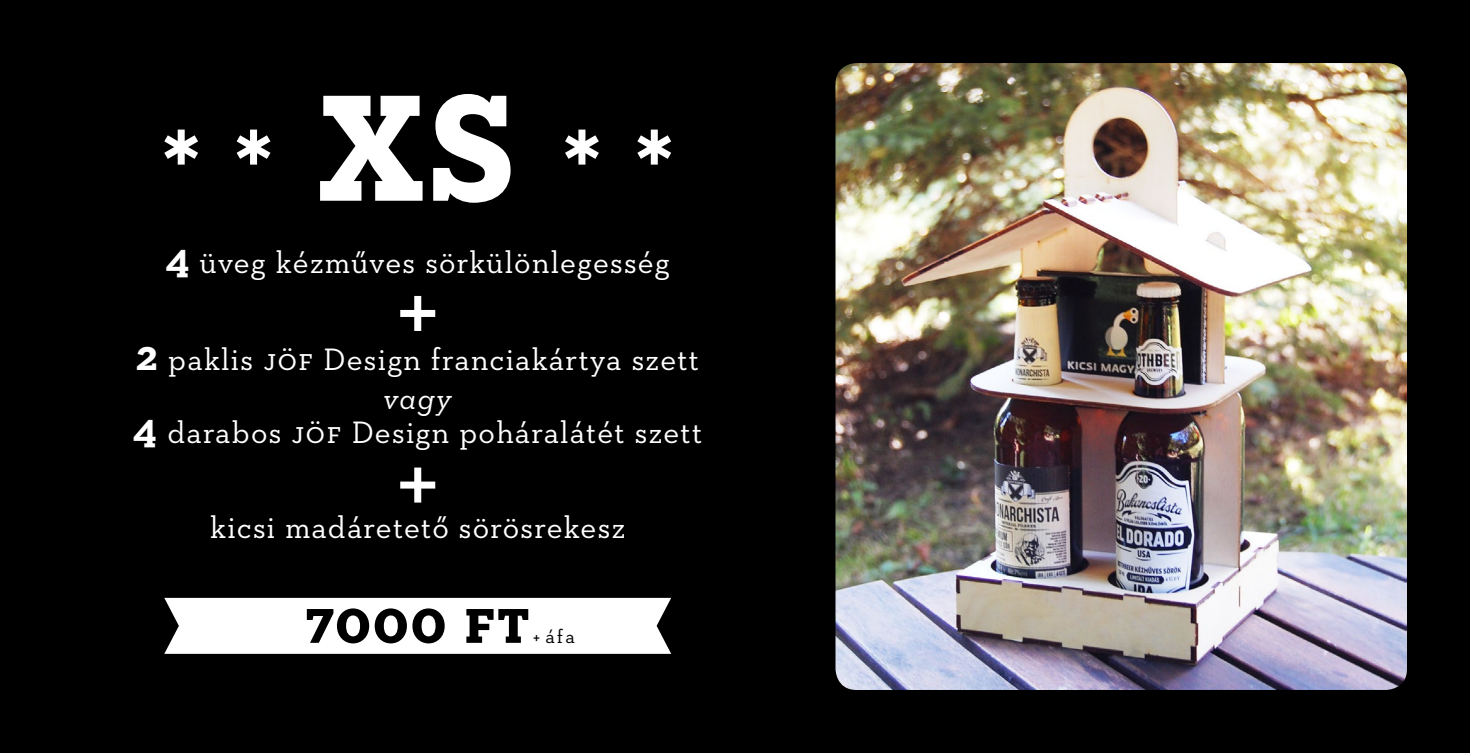
<style>
.page{position:relative;width:1470px;height:753px;background:#fff}
.page>*{position:absolute;margin:0;border:0;box-sizing:border-box;transform-origin:0 0}
.t1{font:700 200.9px "Neutraface Slab Text";color:#fff}
.t2{font:700 64.75px "Neutraface Slab Text";letter-spacing:-.005em;color:#000}
.t3{font:31.5px/38.5px "Neutraface Slab Text";letter-spacing:.035em;color:#fff;text-align:center}
.t4{font:19.43px "Neutraface Slab Text";color:#000}
.s1{font-weight:700;font-size:43.75px}
.s2{font-style:italic}
</style>
<div class="page">
<div style="left:0;top:0;width:1470px;height:752px;background:#000"></div>
<div style="left:164px;top:597px;width:507px;height:56px;background:#fff"></div>
<div style="left:414px;top:296px;width:7px;height:35px;background:#fff"></div>
<div style="left:400px;top:310px;width:35px;height:7px;background:#fff"></div>
<div style="left:414px;top:467px;width:7px;height:35px;background:#fff"></div>
<div style="left:400px;top:481px;width:35px;height:7px;background:#fff"></div>
<img style="left:836px;top:63px;width:571px;height:626px">
<svg style="left:565px;top:129px;width:34px;height:36px"></svg>
<svg style="left:637px;top:129px;width:35px;height:36px"></svg>
<svg style="left:164px;top:129px;width:34px;height:36px"></svg>
<svg style="left:236px;top:129px;width:35px;height:36px"></svg>
<h1 class="t1" style="left:315px;top:3px;width:206px">xs</h1>
<p class="t3" style="left:166px;top:242px;width:506px"><span class="s1">4</span> üveg kézműves sörkülönlegesség</p>
<p class="t3" style="left:136px;top:340px;width:564px"><span class="s1">2</span> paklis jöf Design franciakártya szett <span class="s2">vagy</span></p>
<p class="t3" style="left:133px;top:413px;width:571px"><span class="s1">4</span> darabos jöf Design poháralátét szett</p>
<p class="t3" style="left:210px;top:507px;width:417px">kicsi madáretető sörösrekesz</p>
<h2 class="t2" style="left:305px;top:579px;width:226px">7000 ft</h2>
<p class="t4" style="left:533px;top:624px;width:44px">+ áfa</p>
</div>
